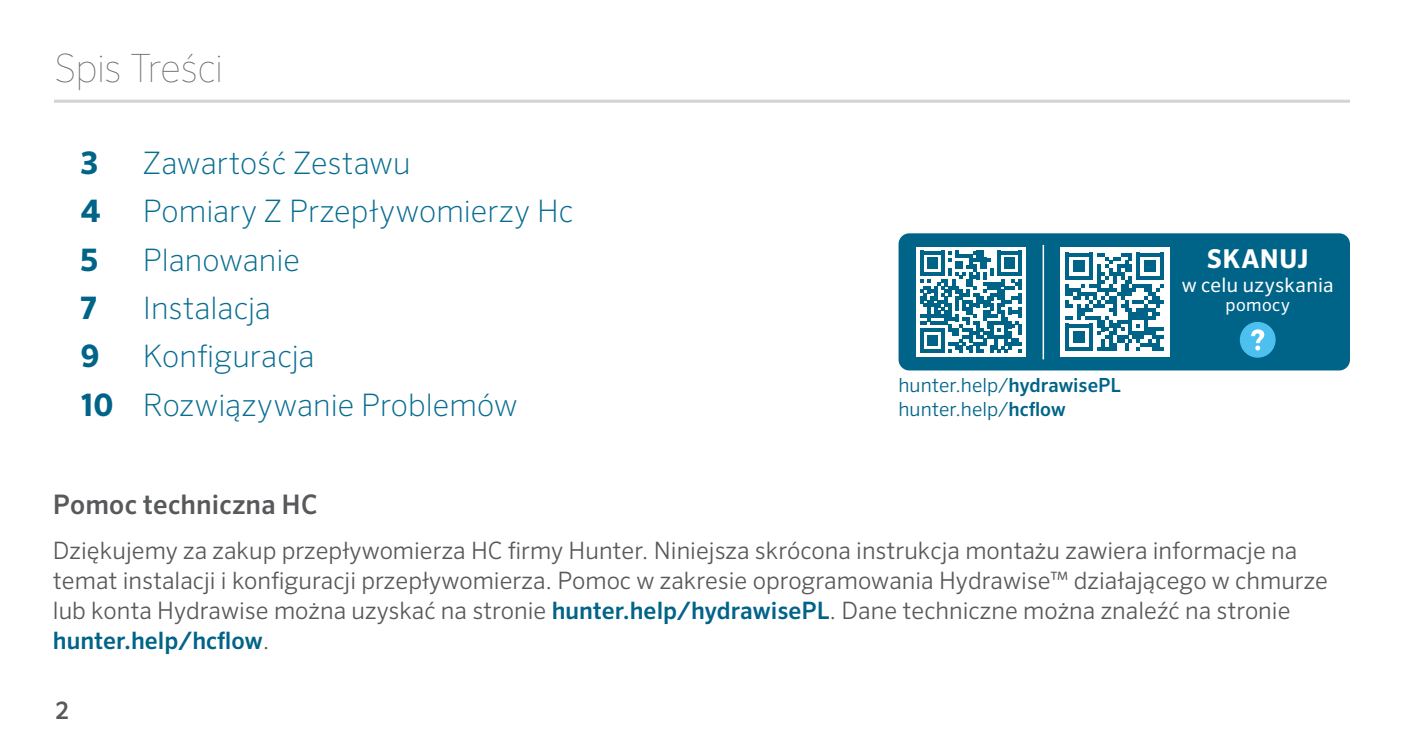
<style>
.page{position:relative;width:1404px;height:756px;background:#fff}
.page>*{position:absolute;margin:0;border:0;box-sizing:border-box;transform-origin:0 0}
.t1{font:100 39px "Sero Pro";letter-spacing:-.015em;color:#696a6d}
.t2{font:200 30.9px/48.3px "Sero Pro";color:#086d90}
.t3{font:700 30.9px "Sero Pro";color:#006488}
.t4{font:500 27px "Sero Pro";letter-spacing:.01em;color:#58595b}
.t5{font:700 26.1px "Sero Pro";letter-spacing:.015em;color:#fff}
.t6{font:300 24px/30px "Sero Pro";color:#58595b}
.t7{font:500 24px "Sero Pro";color:#58595b}
.t8{font:20.1px "Sero Pro";letter-spacing:.015em;color:#fff}
.t9{font:300 19.5px/23.4px "Sero Pro";color:#006488}
.t10{font:17.4px "Sero Pro";letter-spacing:.03em;color:#fff}
.s1{font-weight:700;color:#006488}
.s2{font-weight:500}
.s3{font-weight:500;color:#006488}
</style>
<div class="page">
<hr style="left:54px;top:100px;width:1296px;height:3px;background:#d1d3d4">
<div style="left:899px;top:233px;width:451px;height:137px;background:#006488;border-radius:11px"></div>
<div style="left:916px;top:247px;width:110px;height:110px;background:#fff"></div>
<svg style="left:920px;top:251px;width:102px;height:102px"></svg>
<div style="left:1060px;top:247px;width:109px;height:110px;background:#fff"></div>
<svg style="left:1065px;top:253px;width:99px;height:98px"></svg>
<hr style="left:1043px;top:245px;width:1px;height:114px;background:#fff">
<div style="left:1240px;top:322px;width:36px;height:36px;background:#4cc0ef;border-radius:50%"></div>
<svg style="left:1251px;top:329px;width:13px;height:22px"></svg>
<h1 class="t1" style="left:54px;top:45px;width:170px">Spis Treści</h1>
<p class="t3" style="left:81px;top:144px;width:19px">3</p>
<p class="t2" style="left:143px;top:139px;width:269px">Zawartość Zestawu</p>
<p class="t3" style="left:81px;top:193px;width:21px">4</p>
<p class="t2" style="left:143px;top:187px;width:432px">Pomiary Z Przepływomierzy Hc</p>
<p class="t3" style="left:81px;top:241px;width:19px">5</p>
<p class="t2" style="left:143px;top:235px;width:158px">Planowanie</p>
<p class="t3" style="left:81px;top:289px;width:17px">7</p>
<p class="t2" style="left:143px;top:284px;width:130px">Instalacja</p>
<p class="t3" style="left:81px;top:338px;width:20px">9</p>
<p class="t2" style="left:81px;top:332px;width:438px;text-indent:62px">Konfiguracja<br><span class="s1">10</span> Rozwiązywanie Problemów</p>
<p class="t9" style="left:899px;top:373px;width:224px">hunter.help/<span class="s2">hydrawisePL </span>hunter.help/<span class="s2">hcflow</span></p>
<p class="t5" style="left:1207px;top:243px;width:103px">SKANUJ</p>
<p class="t8" style="left:1182px;top:273px;width:154px">w celu uzyskania</p>
<p class="t10" style="left:1225px;top:295px;width:66px">pomocy</p>
<p class="t4" style="left:53px;top:488px;width:266px">Pomoc techniczna HC</p>
<p class="t6" style="left:53px;top:535px;width:1277px">Dziękujemy za zakup przepływomierza HC firmy Hunter. Niniejsza skrócona instrukcja montażu zawiera informacje na temat instalacji i konfiguracji przepływomierza. Pomoc w zakresie oprogramowania Hydrawise™ działającego w chmurze lub konta Hydrawise można uzyskać na stronie <span class="s3">hunter.help/hydrawisePL</span>. Dane techniczne można znaleźć na stronie <span class="s3">hunter.help/hcflow</span>.</p>
<p class="t7" style="left:56px;top:696px;width:15px">2</p>
</div>
